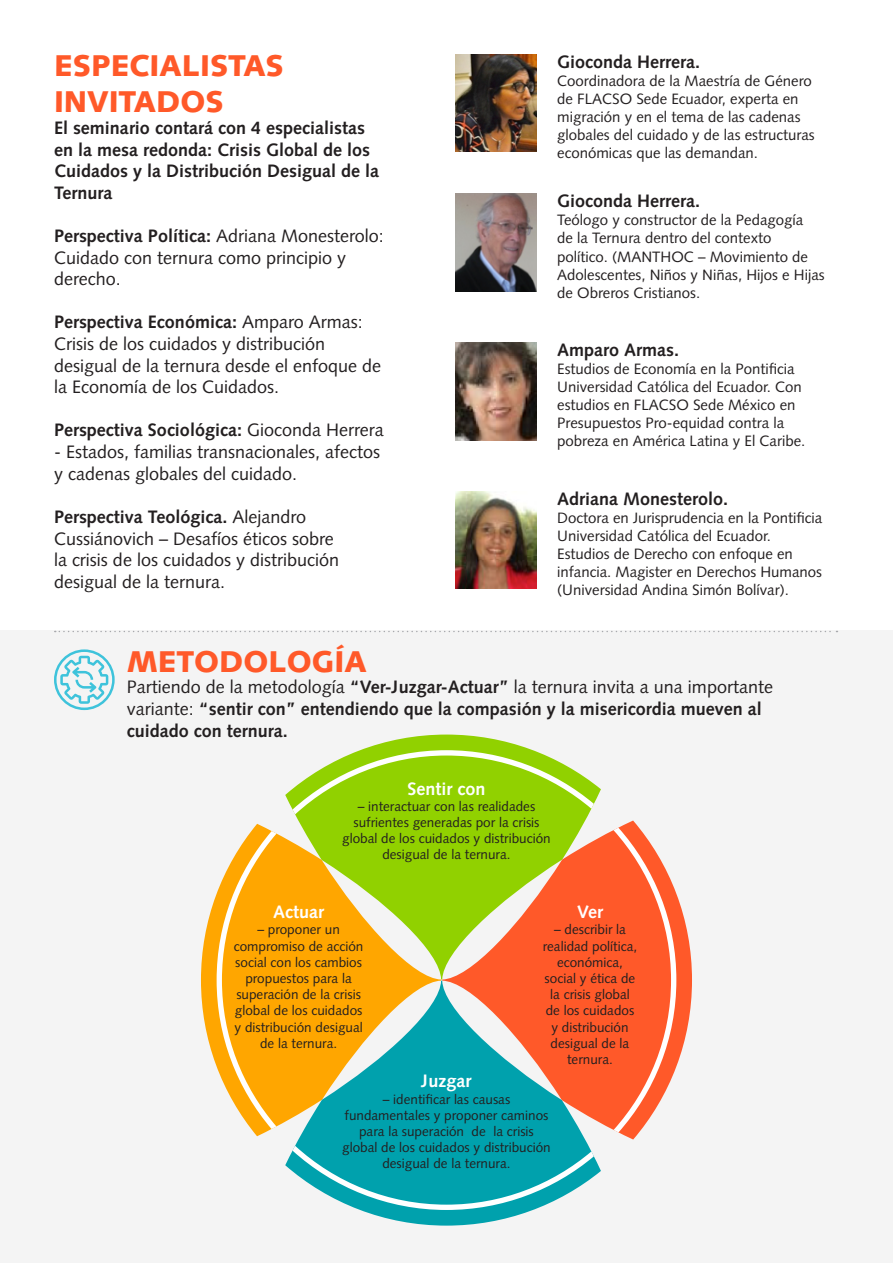
<style>
.page{position:relative;width:893px;height:1263px;background:#fff}
.page>*{position:absolute;margin:0;border:0;box-sizing:border-box;transform-origin:0 0}
.t1{font:900 30px/36px "Syntax";color:#ff5929}
.t2{font:18px/21.6px "Syntax";color:#231f20}
.t3{font:700 18px/21.6px "Syntax";color:#231f20}
.t4{font:700 18px "Syntax";color:#fff}
.t5{font:15px/18px "Syntax";color:#231f20}
.t6{font:13.5px/16.2px "Syntax";color:#231f20;text-align:center}
.s1{font-weight:700}
.s2{font-weight:400}
</style>
<div class="page">
<div style="left:0;top:631px;width:893px;height:632px;background:#f4f4f4"></div>
<svg style="left:201px;top:824px;width:240px;height:312px;fill:#fea600"></svg>
<svg style="left:442px;top:820px;width:250px;height:319px;fill:#ff5929"></svg>
<svg style="left:285px;top:734px;width:316px;height:245px"></svg>
<svg style="left:285px;top:980px;width:316px;height:245px"></svg>
<svg style="left:293px;top:1146px;width:301px;height:64px"></svg>
<svg style="left:613px;top:828px;width:63px;height:304px"></svg>
<svg style="left:293px;top:750px;width:301px;height:64px"></svg>
<svg style="left:217px;top:831px;width:60px;height:298px"></svg>
<img style="left:455px;top:54px;width:81px;height:97px">
<img style="left:455px;top:194px;width:81px;height:97px">
<img style="left:455px;top:343px;width:81px;height:97px">
<img style="left:455px;top:492px;width:81px;height:97px">
<svg style="left:55px;top:631px;width:782px;height:1px"></svg>
<svg style="left:54px;top:649px;width:61px;height:61px"></svg>
<p class="t1" style="left:54px;top:48px;width:231px">ESPECIALISTAS<br>INVITADOS</p>
<p class="t3" style="left:54px;top:117px;width:327px">El seminario contará con 4 especialistas en la mesa redonda: Crisis Global de los<br>Cuidados y la Distribución Desigual de la<br>Ternura</p>
<p class="t2" style="left:54px;top:225px;width:331px"><span class="s1">Perspectiva Política:</span> Adriana Monesterolo:<br>Cuidado con ternura como principio y derecho.</p>
<p class="t2" style="left:54px;top:311px;width:329px"><span class="s1">Perspectiva Económica:</span> Amparo Armas:<br>Crisis de los cuidados y distribución desigual de la ternura desde el enfoque de la Economía de los Cuidados.</p>
<p class="t3" style="left:54px;top:420px;width:331px">Perspectiva Sociológica: <span class="s2">Gioconda Herrera</span></p>
<p class="t2" style="left:54px;top:441px;width:328px">- Estados, familias transnacionales, afectos y cadenas globales del cuidado.</p>
<p class="t2" style="left:54px;top:506px;width:287px"><span class="s1">Perspectiva Teológica.</span> Alejandro Cussiánovich – Desafíos éticos sobre la crisis de los cuidados y distribución desigual de la ternura.</p>
<p class="t3" style="left:557px;top:51px;width:145px">Gioconda Herrera.</p>
<p class="t5" style="left:557px;top:72px;width:259px">Coordinadora de la Maestría de Género de FLACSO Sede Ecuador, experta en migración y en el tema de las cadenas globales del cuidado y de las estructuras económicas que las demandan.</p>
<p class="t3" style="left:557px;top:191px;width:145px">Gioconda Herrera.</p>
<p class="t5" style="left:557px;top:211px;width:269px">Teólogo y constructor de la Pedagogía<br>de la Ternura dentro del contexto político. (MANTHOC – Movimiento de Adolescentes, Niños y Niñas, Hijos e Hijas de Obreros Cristianos.</p>
<p class="t3" style="left:557px;top:340px;width:123px">Amparo Armas.</p>
<p class="t5" style="left:557px;top:360px;width:250px">Estudios de Economía en la Pontificia Universidad Católica del Ecuador. Con estudios en FLACSO Sede México en Presupuestos Pro-equidad contra la pobreza en América Latina y El Caribe.</p>
<p class="t3" style="left:557px;top:488px;width:173px">Adriana Monesterolo.</p>
<p class="t5" style="left:557px;top:509px;width:267px">Doctora en Jurisprudencia en la Pontificia Universidad Católica del Ecuador.<br>Estudios de Derecho con enfoque en infancia. Magister en Derechos Humanos (Universidad Andina Simón Bolívar).</p>
<p class="t1" style="left:127px;top:643px;width:241px">METODOLOGÍA</p>
<p class="t3" style="left:127px;top:677px;width:648px"><span class="s2">Partiendo de la metodología</span> “Ver-Juzgar-Actuar” <span class="s2">la ternura invita a una importante variante:</span> “sentir con” entendiendo que la compasión y la misericordia mueven al cuidado con ternura.</p>
<p class="t4" style="left:407px;top:778px;width:80px">Sentir con</p>
<p class="t6" style="left:342px;top:798px;width:210px">– interactuar con las realidades sufrientes generadas por la crisis global de los cuidados y distribución desigual de la ternura.</p>
<p class="t4" style="left:273px;top:902px;width:52px">Actuar</p>
<p class="t6" style="left:234px;top:922px;width:131px">– proponer un compromiso de acción social con los cambios propuestos para la superación de la crisis global de los cuidados y distribución desigual de la ternura.</p>
<p class="t4" style="left:577px;top:902px;width:28px">Ver</p>
<p class="t6" style="left:543px;top:922px;width:96px">– describir la realidad política, económica, social y ética de la crisis global de los cuidados y distribución desigual de la ternura.</p>
<p class="t4" style="left:421px;top:1071px;width:52px">Juzgar</p>
<p class="t6" style="left:342px;top:1091px;width:210px">– identificar las causas fundamentales y proponer caminos para la superación de la crisis global de los cuidados y distribución desigual de la ternura.</p>
</div>
